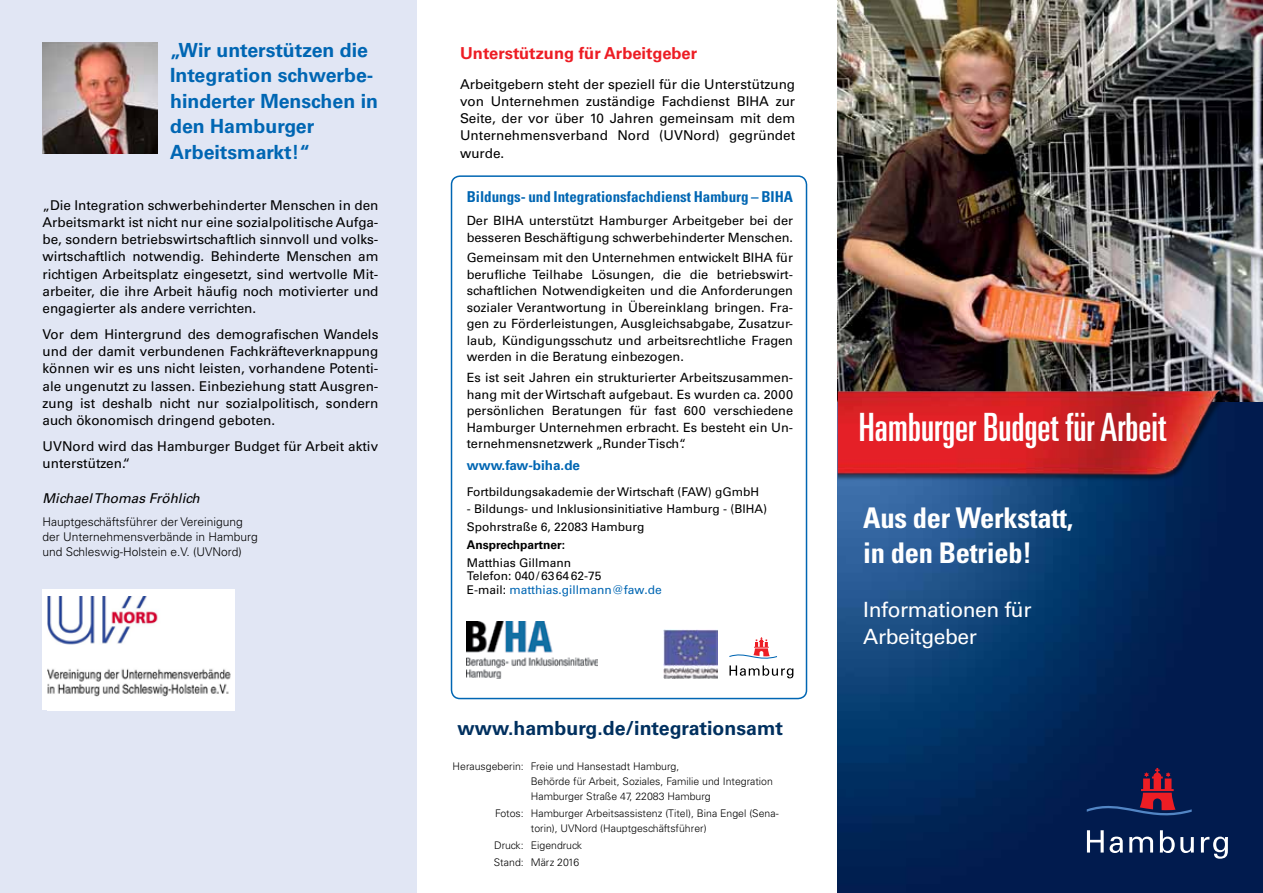
<style>
.page{position:relative;width:1263px;height:893px;background:#fff}
.page>*{position:absolute;margin:0;border:0;box-sizing:border-box;transform-origin:0 0}
.t1{font:ultra-condensed 39px "Univers LT Std";color:#fff}
.t2{font:700 condensed 28.5px/34.5px "Univers LT Std";letter-spacing:-.01em;color:#fff}
.t3{font:21px/27px "Univers LT Std";letter-spacing:-.02em;color:#fff}
.t4{font:700 19.5px/25.5px "Univers LT Std";color:#0066b3}
.t5{font:700 19.5px "Univers LT Std";color:#00305f}
.t6{font:700 16.5px "Univers LT Std";color:#ed1d24}
.t7{font:700 condensed 15px "Univers LT Std";color:#0066b3}
.t8{font:13.5px/17.2px "Univers LT Std";color:#000;text-align:justify}
.t9{font:italic 13.5px "Univers LT Std";color:#000}
.t10{font:700 13.5px "Univers LT Std";color:#0066b3}
.t11{font:12.75px/16.5px "Univers LT Std";color:#000;text-align:justify}
.t12{font:12px/13.5px "Univers LT Std";color:#000}
.t13{font:300 12px/15px "Univers LT Std";color:#000}
.t14{font:700 12px "Univers LT Std";color:#000}
.t15{font:300 10.5px/15px "Univers LT Std";color:#000}
.s1{color:#0066b3}
</style>
<div class="page">
<div style="left:0;top:0;width:417px;height:893px;background:#e1e6f4"></div>
<div style="left:43px;top:589px;width:192px;height:121px;background:#fff"></div>
<img style="left:48px;top:597px;width:183px;height:100px">
<img style="left:838px;top:0;width:425px;height:390px">
<img style="left:838px;top:493px;width:425px;height:400px">
<img style="left:838px;top:390px;width:425px;height:103px">
<svg style="left:1087px;top:830px;width:36px;height:23px"></svg>
<svg style="left:1129px;top:837px;width:24px;height:15px"></svg>
<svg style="left:1160px;top:830px;width:34px;height:23px"></svg>
<svg style="left:1201px;top:837px;width:27px;height:22px"></svg>
<svg style="left:1087px;top:768px;width:105px;height:49px;background:#2a204c"></svg>
<img style="left:43px;top:43px;width:114px;height:110px">
<img style="left:467px;top:621px;width:131px;height:57px">
<div style="left:451px;top:175px;width:356px;height:524px;border:2px solid #0066b3;border-radius:9px"></div>
<img style="left:664px;top:629px;width:53px;height:49px">
<svg style="left:729px;top:637px;width:64px;height:41px"></svg>
<h3 class="t4" style="left:170px;top:37px;width:209px">„Wir unterstützen die<br>Integration schwerbe&shy;hinderter Menschen in den Hamburger<br>Arbeitsmarkt!“</h3>
<p class="t8" style="left:43px;top:196px;width:337px">„Die Integration schwerbehinderter Menschen in den Arbeitsmarkt ist nicht nur eine sozialpolitische Aufga&shy;be, sondern betriebswirtschaftlich sinnvoll und volks&shy;wirtschaftlich notwendig. Behinderte Menschen am richtigen Arbeitsplatz eingesetzt, sind wertvolle Mit&shy;arbeiter, die ihre Arbeit häufig noch motivierter und engagierter als andere verrichten.</p>
<p class="t8" style="left:43px;top:326px;width:337px">Vor dem Hintergrund des demografischen Wandels und der damit verbundenen Fachkräfteverknappung können wir es uns nicht leisten, vorhandene Potenti&shy;ale ungenutzt zu lassen. Einbeziehung statt Ausgren&shy;zung ist deshalb nicht nur sozialpolitisch, sondern auch ökonomisch dringend geboten.</p>
<p class="t8" style="left:43px;top:438px;width:337px">UVNord wird das Hamburger Budget für Arbeit aktiv unterstützen.“</p>
<p class="t9" style="left:43px;top:490px;width:159px">Michael Thomas Fröhlich</p>
<p class="t13" style="left:43px;top:515px;width:217px">Hauptgeschäftsführer der Vereinigung der Unternehmensverbände in Hamburg und Schleswig-Holstein e.V. (UVNord)</p>
<p class="t6" style="left:460px;top:43px;width:239px">Unterstützung für Arbeitgeber</p>
<p class="t8" style="left:460px;top:75px;width:337px">Arbeitgebern steht der speziell für die Unterstützung von Unternehmen zuständige Fachdienst BIHA zur Seite, der vor über 10 Jahren gemeinsam mit dem Unternehmensverband Nord (UVNord) gegründet wurde.</p>
<p class="t7" style="left:467px;top:188px;width:328px">Bildungs- und Integrationsfachdienst Hamburg – BIHA</p>
<p class="t11" style="left:467px;top:212px;width:328px">Der BIHA unterstützt Hamburger Arbeitgeber bei der besseren Beschäftigung schwerbehinderter Menschen.</p>
<p class="t11" style="left:467px;top:250px;width:328px">Gemeinsam mit den Unternehmen entwickelt BIHA für berufliche Teilhabe Lösungen, die die betriebswirt&shy;schaftlichen Notwendigkeiten und die Anforderungen sozialer Verantwortung in Übereinklang bringen. Fra&shy;gen zu Förderleistungen, Ausgleichsabgabe, Zusatzur&shy;laub, Kündigungsschutz und arbeitsrechtliche Fragen werden in die Beratung einbezogen.</p>
<p class="t11" style="left:467px;top:369px;width:328px">Es ist seit Jahren ein strukturierter Arbeitszusammen&shy;hang mit der Wirtschaft aufgebaut. Es wurden ca. 2000 persönlichen Beratungen für fast 600 verschiedene Hamburger Unternehmen erbracht. Es besteht ein Un&shy;ternehmensnetzwerk „Runder Tisch“.</p>
<p class="t10" style="left:467px;top:457px;width:115px">www.faw-biha.de</p>
<p class="t12" style="left:467px;top:485px;width:294px">Fortbildungsakademie der Wirtschaft (FAW) gGmbH</p>
<p class="t12" style="left:467px;top:500px;width:302px;line-height:17.7px">- Bildungs- und Inklusionsinitiative Hamburg - (BIHA)<br>Spohrstraße 6, 22083 Hamburg</p>
<p class="t14" style="left:467px;top:537px;width:100px">Ansprechpartner:</p>
<p class="t12" style="left:467px;top:556px;width:196px">Matthias Gillmann<br>Telefon: 040/636462-75<br>E-mail: <span class="s1">matthias.gillmann@faw.de</span></p>
<h3 class="t5" style="left:458px;top:717px;width:327px">www.hamburg.de/integrationsamt</h3>
<p class="t15" style="left:531px;top:758px;width:244px;text-indent:-78px">Herausgeberin: Freie und Hansestadt Hamburg,<br>Behörde für Arbeit, Soziales, Familie und Integration<br>Hamburger Straße 47, 22083 Hamburg</p>
<p class="t15" style="left:531px;top:805px;width:249px;text-indent:-36px">Fotos: Hamburger Arbeitsassistenz (Titel), Bina Engel (Sena&shy;torin), UVNord (Hauptgeschäftsführer)</p>
<p class="t15" style="left:494px;top:837px;width:90px;line-height:17.1px">Druck: Eigendruck<br>Stand: März 2016</p>
<h1 class="t1" style="left:859px;top:405px;width:309px">Hamburger Budget für Arbeit</h1>
<h2 class="t2" style="left:863px;top:501px;width:211px">Aus der Werkstatt, in den Betrieb!</h2>
<h3 class="t3" style="left:863px;top:596px;width:170px">Informationen für<br>Arbeitgeber</h3>
</div>
